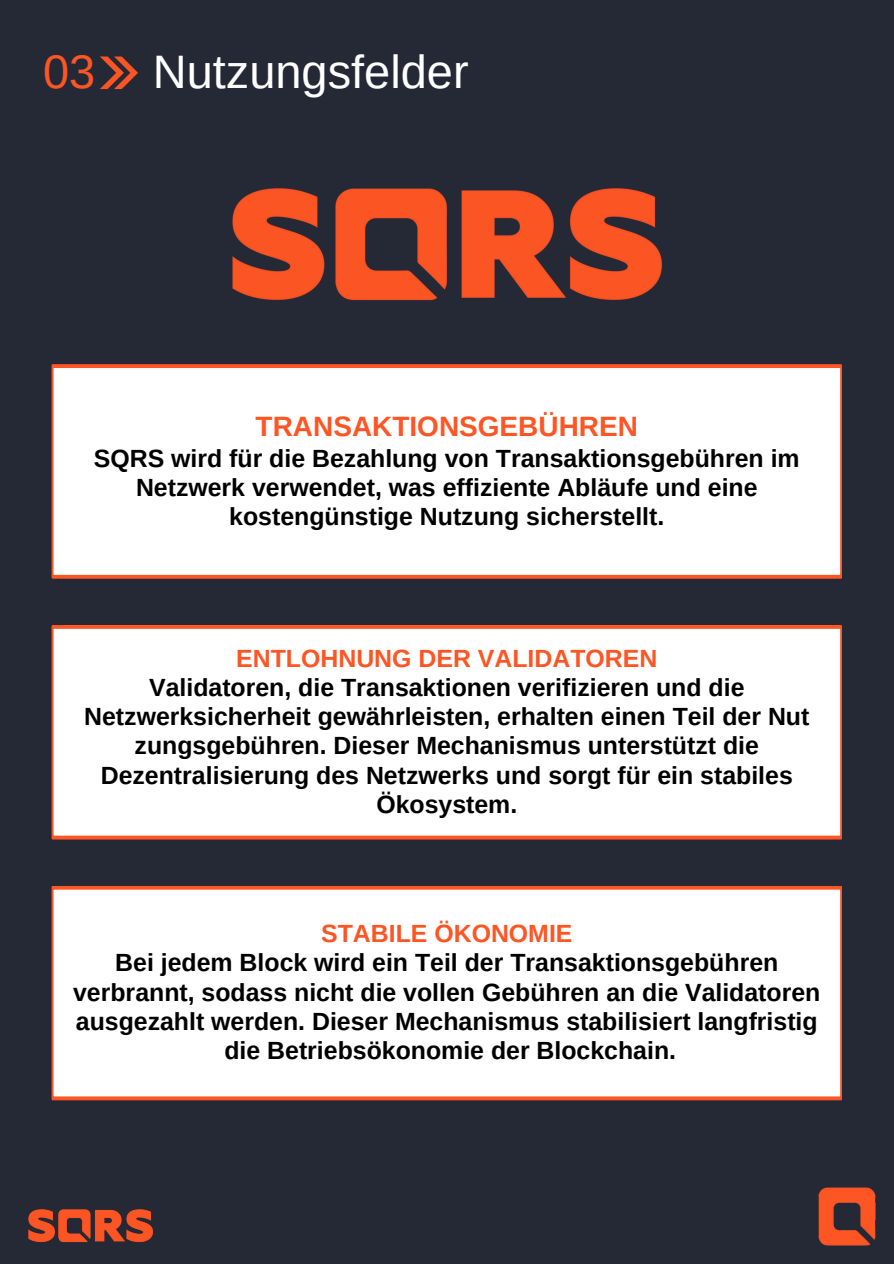
<style>
.page{position:relative;width:894px;height:1264px;background:#fff}
.page>*{position:absolute;margin:0;border:0;box-sizing:border-box;transform-origin:0 0}
.t1{font:46.95px "Arimo";color:#fff}
.t2{font:46.95px "Arimo";color:#fd5524}
.t3{font:700 27.9px "Arimo";color:#fd5524}
.t4{font:700 24.9px/29.2px "Arimo";color:#000;text-align:center}
.t5{font:700 24.9px "Arimo";color:#fd5524}
</style>
<div class="page">
<div style="left:0;top:0;width:893px;height:1263px;background:#252936"></div>
<svg style="left:100px;top:56px;width:38px;height:33px"></svg>
<img style="left:28px;top:1209px;width:125px;height:34px">
<img style="left:818px;top:1187px;width:57px;height:58px">
<img style="left:232px;top:188px;width:430px;height:113px">
<div style="left:52px;top:625px;width:789px;height:214px;background:#fff"></div>
<div style="left:52px;top:364px;width:789px;height:214px;background:#fff"></div>
<div style="left:52px;top:886px;width:789px;height:214px;background:#fff"></div>
<p class="t2" style="left:43px;top:46px;width:54px">03</p>
<p class="t1" style="left:153px;top:46px;width:317px">Nutzungsfelder</p>
<p class="t3" style="left:255px;top:411px;width:383px">TRANSAKTIONSGEBÜHREN</p>
<p class="t4" style="left:94px;top:443px;width:707px">SQRS wird für die Bezahlung von Transaktionsgebühren im<br>Netzwerk verwendet, was effiziente Abläufe und eine kostengünstige Nutzung sicherstellt.</p>
<p class="t5" style="left:236px;top:644px;width:422px">ENTLOHNUNG DER VALIDATOREN</p>
<p class="t4" style="left:84px;top:672px;width:726px">Validatoren, die Transaktionen verifizieren und die Netzwerksicherheit gewährleisten, erhalten einen Teil der Nut zungsgebühren. Dieser Mechanismus unterstützt die Dezentralisierung des Netzwerks und sorgt für ein stabiles Ökosystem.</p>
<p class="t5" style="left:321px;top:919px;width:253px">STABILE ÖKONOMIE</p>
<p class="t4" style="left:73px;top:948px;width:748px">Bei jedem Block wird ein Teil der Transaktionsgebühren verbrannt, sodass nicht die vollen Gebühren an die Validatoren ausgezahlt werden. Dieser Mechanismus stabilisiert langfristig die Betriebsökonomie der Blockchain.</p>
</div>
